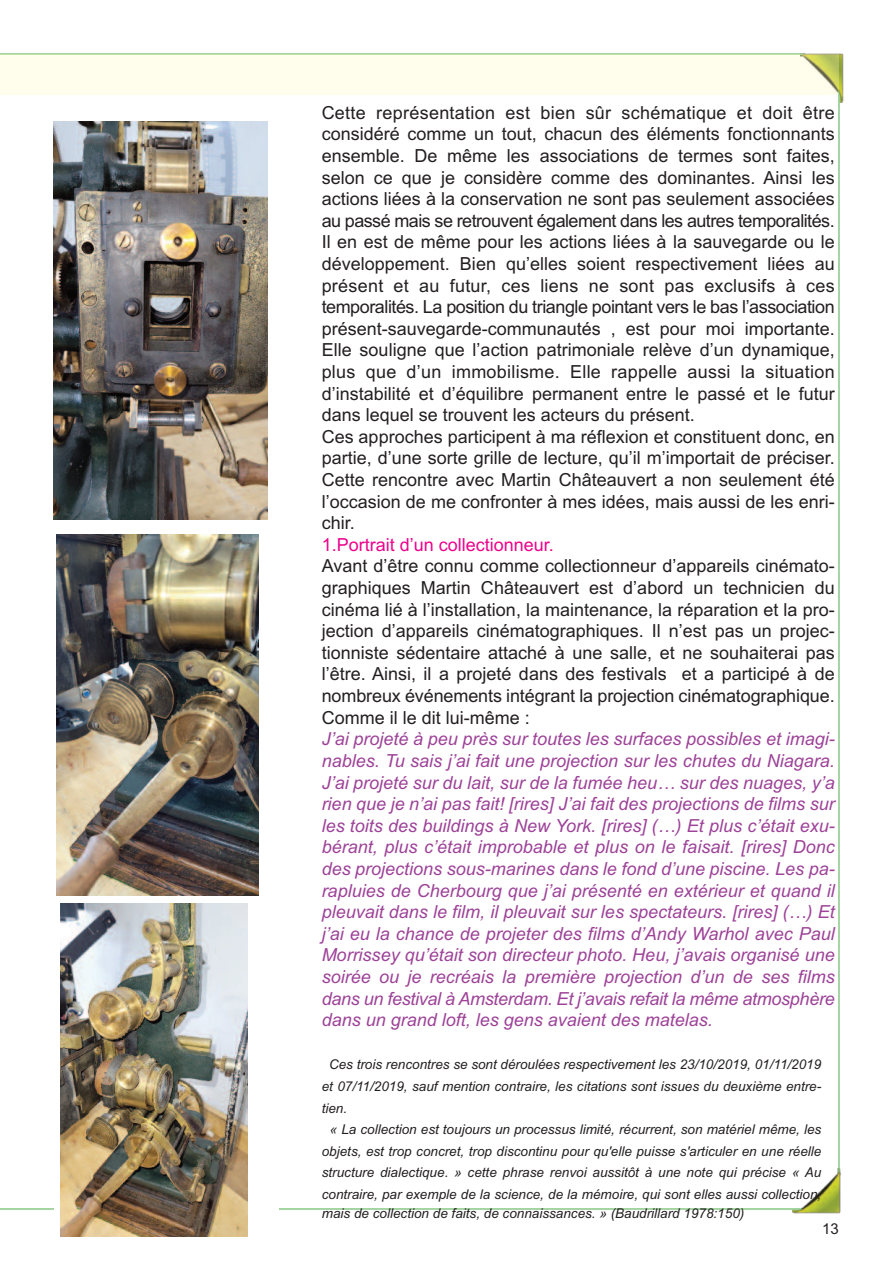
<style>
.page{position:relative;width:893px;height:1263px;background:#fff}
.page>*{position:absolute;margin:0;border:0;box-sizing:border-box;transform-origin:0 0}
.t1{font:18px/21.6px "Arial";color:#231f20}
.t2{font:italic 18px/21.6px "Arial";color:#9d4298;text-align:justify}
.t3{font:18px "Arial";color:#ed028c}
.t4{font:15px "Arial";color:#231f20}
.t5{font:italic 13.5px/21.6px "Arial";color:#231f20;text-align:justify}
</style>
<div class="page">
<img style="left:800px;top:53px;width:44px;height:49px">
<img style="left:793px;top:1169px;width:48px;height:45px">
<hr style="left:838px;top:91px;width:2px;height:1081px;background:#88c984">
<hr style="left:0;top:53px;width:804px;height:2px;background:#88c984">
<hr style="left:0;top:1208px;width:801px;height:2px;background:#88c984">
<div style="left:0;top:54px;width:839px;height:40px;background:#fffdec"></div>
<img style="left:53px;top:122px;width:215px;height:397px">
<img style="left:56px;top:535px;width:203px;height:360px">
<div style="left:54px;top:903px;width:225px;height:333px;background:#fff"></div>
<img style="left:60px;top:903px;width:188px;height:333px">
<p class="t1" style="left:322px;top:102px;width:515px">Cette représentation est bien sûr schématique et doit être considéré comme un tout, chacun des éléments fonctionnants ensemble. De même les associations de termes sont faites, selon ce que je considère comme des dominantes. Ainsi les actions liées à la conservation ne sont pas seulement associées au passé mais se retrouvent également dans les autres temporalités.<br>Il en est de même pour les actions liées à la sauvegarde ou le développement. Bien qu’elles soient respectivement liées au présent et au futur, ces liens ne sont pas exclusifs à ces temporalités. La position du triangle pointant vers le bas l’association présent-sauvegarde-communautés , est pour moi importante.<br>Elle souligne que l’action patrimoniale relève d’un dynamique, plus que d’un immobilisme. Elle rappelle aussi la situation d’instabilité et d’équilibre permanent entre le passé et le futur dans lequel se trouvent les acteurs du présent.<br>Ces approches participent à ma réflexion et constituent donc, en partie, d’une sorte grille de lecture, qu’il m’importait de préciser.<br>Cette rencontre avec Martin Châteauvert a non seulement été l’occasion de me confronter à mes idées, mais aussi de les enri&shy;chir.</p>
<p class="t3" style="left:322px;top:534px;width:234px">1.Portrait d’un collectionneur.</p>
<p class="t1" style="left:322px;top:555px;width:515px;text-align:justify">Avant d’être connu comme collectionneur d’appareils cinémato&shy;graphiques Martin Châteauvert est d’abord un technicien du cinéma lié à l’installation, la maintenance, la réparation et la pro&shy;jection d’appareils cinématographiques. Il n’est pas un projec&shy;tionniste sédentaire attaché à une salle, et ne souhaiterai pas l’être. Ainsi, il a projeté dans des festivals et a participé à de nombreux événements intégrant la projection cinématographique.<br>Comme il le dit lui-même :</p>
<p class="t2" style="left:322px;top:728px;width:515px">J’ai projeté à peu près sur toutes les surfaces possibles et imagi&shy;nables. Tu sais j’ai fait une projection sur les chutes du Niagara.<br>J’ai projeté sur du lait, sur de la fumée heu… sur des nuages, y’a rien que je n’ai pas fait! [rires] J’ai fait des projections de films sur les toits des buildings à New York. [rires] (…) Et plus c’était exu&shy;bérant, plus c’était improbable et plus on le faisait. [rires] Donc des projections sous-marines dans le fond d’une piscine. Les pa&shy;rapluies de Cherbourg que j’ai présenté en extérieur et quand il pleuvait dans le film, il pleuvait sur les spectateurs. [rires] (…) Et j’ai eu la chance de projeter des films d’Andy Warhol avec Paul Morrissey qu’était son directeur photo. Heu, j’avais organisé une soirée ou je recréais la première projection d’un de ses films dans un festival à Amsterdam. Et j’avais refait la même atmosphère dans un grand loft, les gens avaient des matelas.</p>
<p class="t5" style="left:322px;top:1054px;width:501px;text-indent:7px">Ces trois rencontres se sont déroulées respectivement les 23/10/2019, 01/11/2019 et 07/11/2019, sauf mention contraire, les citations sont issues du deuxième entre&shy;tien.</p>
<p class="t5" style="left:322px;top:1119px;width:501px;text-align:center">« La collection est toujours un processus limité, récurrent, son matériel même, les objets, est trop concret, trop discontinu pour qu'elle puisse s'articuler en une réelle structure dialectique. » cette phrase renvoi aussitôt à une note qui précise « Au contraire, par exemple de la science, de la mémoire, qui sont elles aussi collection,</p>
<p class="t5" style="left:322px;top:1203px;width:424px">mais de collection de faits, de connaissances. » (Baudrillard 1978:150)</p>
<p class="t4" style="left:822px;top:1220px;width:18px">13</p>
</div>
